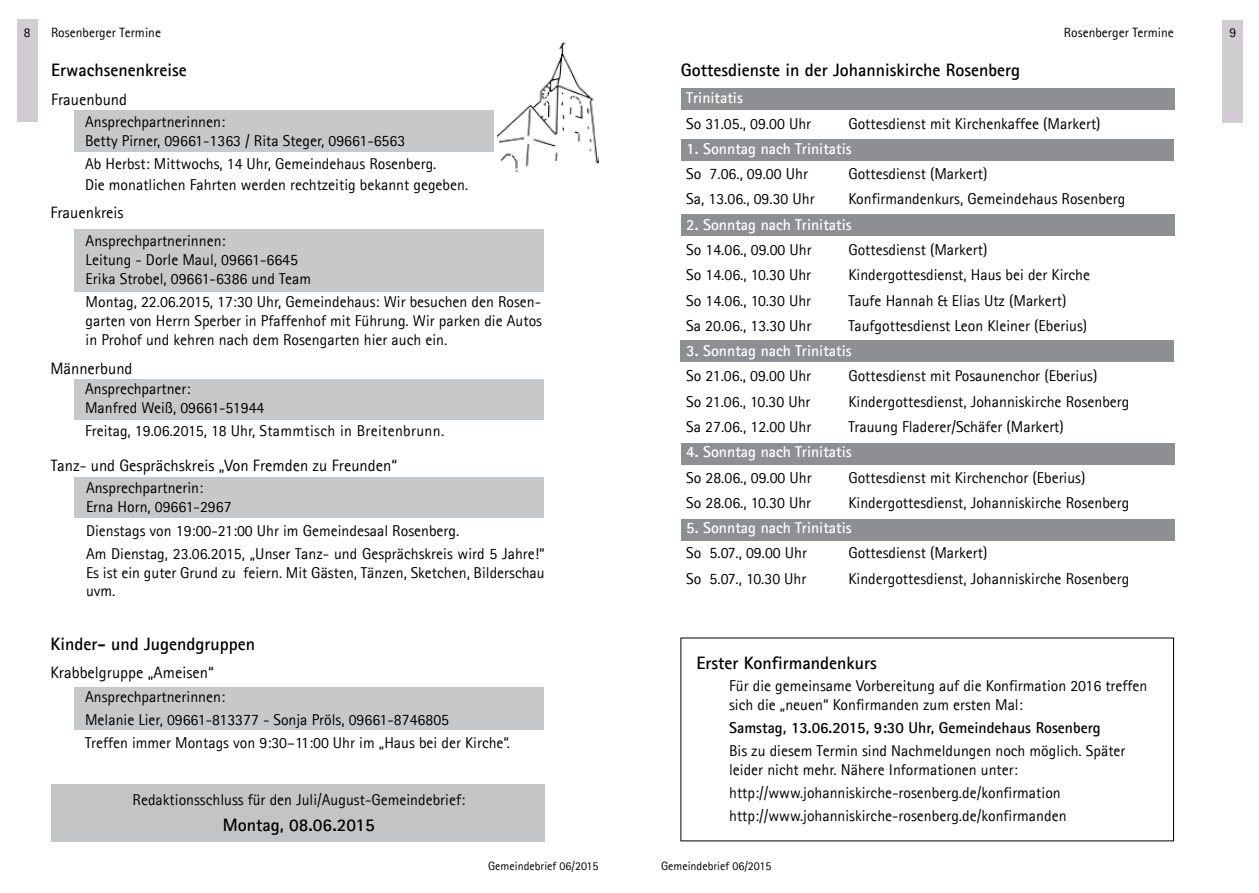
<style>
.page{position:relative;width:1259px;height:893px;background:#fff}
.page>*{position:absolute;margin:0;border:0;box-sizing:border-box;transform-origin:0 0}
.t1{font:700 18px "Agfa Rotis Sans Serif";color:#000}
.t2{font:16.5px "Agfa Rotis Sans Serif";color:#000}
.t3{font:15.75px/18.9px "Agfa Rotis Sans Serif";color:#000}
.t4{font:700 15.75px "Agfa Rotis Sans Serif";color:#fff}
.t5{font:15.75px "Agfa Rotis Sans Serif";letter-spacing:.02em;color:#000}
.t6{font:700 15.75px "Agfa Rotis Sans Serif";color:#000}
.t7{font:13.5px "Agfa Rotis Sans Serif";color:#000}
.t8{font:12px "Agfa Rotis Sans Serif";color:#000}
</style>
<div class="page">
<div style="left:1222px;top:20px;width:21px;height:102px;background:#d2cdd3"></div>
<div style="left:17px;top:20px;width:20px;height:102px;background:#d2cdd3"></div>
<div style="left:680px;top:341px;width:494px;height:21px;background:#8d8f92"></div>
<div style="left:74px;top:111px;width:420px;height:41px;background:#c7c8ca"></div>
<div style="left:74px;top:229px;width:470px;height:63px;background:#c7c8ca"></div>
<div style="left:75px;top:478px;width:469px;height:40px;background:#c7c8ca"></div>
<img style="left:497px;top:42px;width:101px;height:130px">
<div style="left:74px;top:379px;width:470px;height:40px;background:#c7c8ca"></div>
<div style="left:74px;top:688px;width:470px;height:42px;background:#c7c8ca"></div>
<div style="left:681px;top:519px;width:493px;height:21px;background:#8d8f92"></div>
<div style="left:681px;top:443px;width:493px;height:21px;background:#8d8f92"></div>
<div style="left:681px;top:215px;width:493px;height:21px;background:#8d8f92"></div>
<div style="left:681px;top:88px;width:493px;height:21px;background:#8d8f92"></div>
<div style="left:681px;top:139px;width:493px;height:21px;background:#8d8f92"></div>
<div style="left:51px;top:785px;width:493px;height:57px;background:#c2c4c6"></div>
<p class="t7" style="left:51px;top:25px;width:111px">Rosenberger Termine</p>
<p class="t7" style="left:1064px;top:25px;width:111px">Rosenberger Termine</p>
<p class="t7" style="left:24px;top:24px;width:8px">8</p>
<p class="t7" style="left:1229px;top:25px;width:8px">9</p>
<p class="t1" style="left:51px;top:59px;width:137px">Erwachsenenkreise</p>
<p class="t2" style="left:51px;top:89px;width:78px">Frauenbund</p>
<p class="t3" style="left:85px;top:112px;width:322px">Ansprechpartnerinnen:<br>Betty Pirner, 09661-1363 / Rita Steger, 09661-6563</p>
<p class="t3" style="left:85px;top:153px;width:385px;line-height:20.7px">Ab Herbst: Mittwochs, 14 Uhr, Gemeindehaus Rosenberg.<br>Die monatlichen Fahrten werden rechtzeitig bekannt gegeben.</p>
<p class="t2" style="left:50px;top:202px;width:75px">Frauenkreis</p>
<p class="t3" style="left:86px;top:231px;width:227px">Ansprechpartnerinnen:<br>Leitung - Dorle Maul, 09661-6645<br>Erika Strobel, 09661-6386 und Team</p>
<p class="t3" style="left:86px;top:292px;width:458px;text-align:justify">Montag, 22.06.2015, 17:30 Uhr, Gemeindehaus: Wir besuchen den Rosen&shy;garten von Herrn Sperber in Pfaffenhof mit Führung. Wir parken die Autos in Prohof und kehren nach dem Rosengarten hier auch ein.</p>
<p class="t2" style="left:50px;top:359px;width:84px">Männerbund</p>
<p class="t3" style="left:85px;top:379px;width:181px">Ansprechpartner:<br>Manfred Weiß, 09661-51944</p>
<p class="t5" style="left:85px;top:421px;width:361px">Freitag, 19.06.2015, 18 Uhr, Stammtisch in Breitenbrunn.</p>
<p class="t2" style="left:51px;top:456px;width:348px">Tanz- und Gesprächskreis „Von Fremden zu Freunden“</p>
<p class="t3" style="left:86px;top:479px;width:147px">Ansprechpartnerin:<br>Erna Horn, 09661-2967</p>
<p class="t3" style="left:86px;top:518px;width:460px;line-height:23.1px">Dienstags von 19:00-21:00 Uhr im Gemeindesaal Rosenberg.<br>Am Dienstag, 23.06.2015, „Unser Tanz- und Gesprächskreis wird 5 Jahre!“</p>
<p class="t3" style="left:86px;top:563px;width:460px">Es ist ein guter Grund zu feiern. Mit Gästen, Tänzen, Sketchen, Bilderschau uvm.</p>
<p class="t1" style="left:50px;top:633px;width:206px">Kinder- und Jugendgruppen</p>
<p class="t2" style="left:50px;top:663px;width:165px">Krabbelgruppe „Ameisen“</p>
<p class="t3" style="left:85px;top:685px;width:426px;line-height:23.1px">Ansprechpartnerinnen:<br>Melanie Lier, 09661-813377 - Sonja Pröls, 09661-8746805<br>Treffen immer Montags von 9:30–11:00 Uhr im „Haus bei der Kirche“.</p>
<p class="t3" style="left:133px;top:790px;width:334px">Redaktionsschluss für den Juli/August-Gemeindebrief:</p>
<p class="t1" style="left:223px;top:814px;width:153px">Montag, 08.06.2015</p>
<p class="t1" style="left:681px;top:59px;width:341px">Gottesdienste in der Johanniskirche Rosenberg</p>
<p class="t4" style="left:686px;top:88px;width:58px">Trinitatis</p>
<p class="t3" style="left:686px;top:114px;width:126px">So 31.05., 09.00 Uhr</p>
<p class="t3" style="left:848px;top:114px;width:254px">Gottesdienst mit Kirchenkaffee (Markert)</p>
<p class="t4" style="left:686px;top:139px;width:167px">1. Sonntag nach Trinitatis</p>
<p class="t3" style="left:686px;top:164px;width:123px">So 7.06., 09.00 Uhr</p>
<p class="t3" style="left:848px;top:164px;width:141px">Gottesdienst (Markert)</p>
<p class="t3" style="left:686px;top:190px;width:130px">Sa, 13.06., 09.30 Uhr</p>
<p class="t3" style="left:848px;top:190px;width:279px">Konfirmandenkurs, Gemeindehaus Rosenberg</p>
<p class="t4" style="left:686px;top:214px;width:167px">2. Sonntag nach Trinitatis</p>
<p class="t3" style="left:686px;top:240px;width:127px">So 14.06., 09.00 Uhr</p>
<p class="t3" style="left:848px;top:240px;width:141px">Gottesdienst (Markert)</p>
<p class="t3" style="left:686px;top:265px;width:126px">So 14.06., 10.30 Uhr</p>
<p class="t3" style="left:848px;top:265px;width:243px">Kindergottesdienst, Haus bei der Kirche</p>
<p class="t3" style="left:686px;top:291px;width:126px">So 14.06., 10.30 Uhr</p>
<p class="t3" style="left:848px;top:291px;width:220px">Taufe Hannah &amp; Elias Utz (Markert)</p>
<p class="t3" style="left:686px;top:316px;width:127px">Sa 20.06., 13.30 Uhr</p>
<p class="t3" style="left:848px;top:316px;width:240px">Taufgottesdienst Leon Kleiner (Eberius)</p>
<p class="t4" style="left:686px;top:341px;width:167px">3. Sonntag nach Trinitatis</p>
<p class="t3" style="left:686px;top:366px;width:126px">So 21.06., 09.00 Uhr</p>
<p class="t3" style="left:848px;top:366px;width:250px">Gottesdienst mit Posaunenchor (Eberius)</p>
<p class="t3" style="left:686px;top:392px;width:126px">So 21.06., 10.30 Uhr</p>
<p class="t3" style="left:848px;top:392px;width:283px">Kindergottesdienst, Johanniskirche Rosenberg</p>
<p class="t3" style="left:686px;top:417px;width:127px">Sa 27.06., 12.00 Uhr</p>
<p class="t3" style="left:848px;top:417px;width:217px">Trauung Fladerer/Schäfer (Markert)</p>
<p class="t4" style="left:686px;top:442px;width:167px">4. Sonntag nach Trinitatis</p>
<p class="t3" style="left:686px;top:468px;width:127px">So 28.06., 09.00 Uhr</p>
<p class="t3" style="left:848px;top:468px;width:239px">Gottesdienst mit Kirchenchor (Eberius)</p>
<p class="t3" style="left:686px;top:493px;width:126px">So 28.06., 10.30 Uhr</p>
<p class="t3" style="left:848px;top:493px;width:283px">Kindergottesdienst, Johanniskirche Rosenberg</p>
<p class="t4" style="left:686px;top:518px;width:167px">5. Sonntag nach Trinitatis</p>
<p class="t3" style="left:686px;top:543px;width:122px">So 5.07., 09.00 Uhr</p>
<p class="t3" style="left:848px;top:543px;width:141px">Gottesdienst (Markert)</p>
<p class="t3" style="left:686px;top:569px;width:122px">So 5.07., 10.30 Uhr</p>
<p class="t3" style="left:848px;top:569px;width:283px">Kindergottesdienst, Johanniskirche Rosenberg</p>
<p class="t1" style="left:696px;top:651px;width:182px">Erster Konfirmandenkurs</p>
<p class="t3" style="left:729px;top:676px;width:420px">Für die gemeinsame Vorbereitung auf die Konfirmation 2016 treffen sich die „neuen“ Konfirmanden zum ersten Mal:</p>
<p class="t6" style="left:729px;top:718px;width:373px">Samstag, 13.06.2015, 9:30 Uhr, Gemeindehaus Rosenberg</p>
<p class="t3" style="left:729px;top:741px;width:398px">Bis zu diesem Termin sind Nachmeldungen noch möglich. Später leider nicht mehr. Nähere Informationen unter:</p>
<p class="t3" style="left:729px;top:781px;width:339px;line-height:23.1px">http://www.johanniskirche-rosenberg.de/konfirmation http://www.johanniskirche-rosenberg.de/konfirmanden</p>
<p class="t8" style="left:488px;top:859px;width:112px">Gemeindebrief 06/2015</p>
<p class="t8" style="left:661px;top:859px;width:112px">Gemeindebrief 06/2015</p>
</div>
